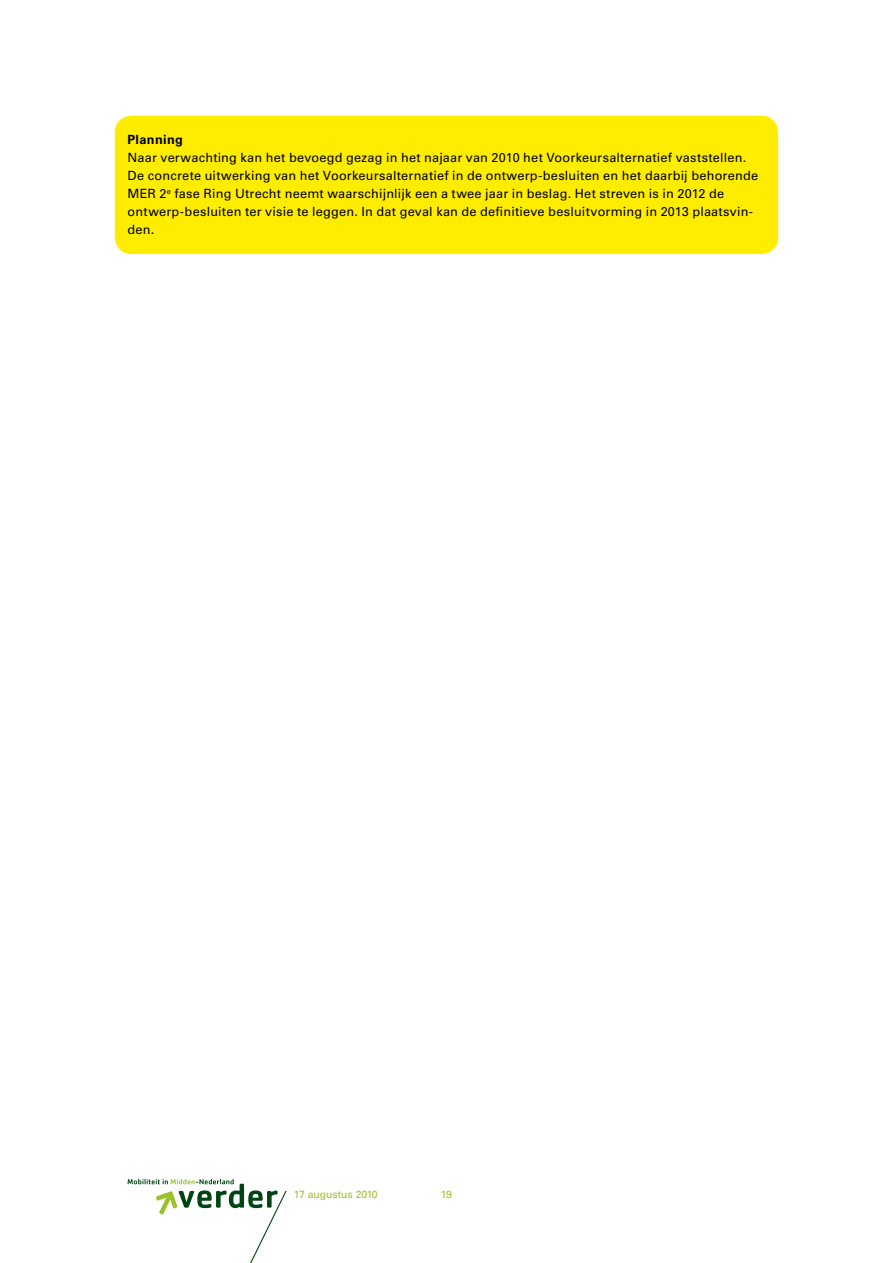
<style>
.page{position:relative;width:893px;height:1263px;background:#fff}
.page>*{position:absolute;margin:0;border:0;box-sizing:border-box;transform-origin:0 0}
.t1{font:12.75px/18px "Univers LT Std";letter-spacing:.015em;color:#000}
.t2{font:700 12.75px "Univers LT Std";letter-spacing:.025em;color:#000}
.t3{font:10.5px "Univers Com 55 Roman";letter-spacing:-.005em;color:#9cc22b}
</style>
<div class="page">
<svg style="left:128px;top:1179px;width:159px;height:84px"></svg>
<div style="left:115px;top:116px;width:663px;height:138px;background:#ffed00;border-radius:17px"></div>
<p class="t2" style="left:128px;top:132px;width:57px">Planning</p>
<p class="t1" style="left:128px;top:149px;width:632px">Naar verwachting kan het bevoegd gezag in het najaar van 2010 het Voorkeursalternatief vaststellen.<br>De concrete uitwerking van het Voorkeursalternatief in de ontwerp-besluiten en het daarbij behorende MER 2<sup>e</sup> fase Ring Utrecht neemt waarschijnlijk een a twee jaar in beslag. Het streven is in 2012 de ontwerp-besluiten ter visie te leggen. In dat geval kan de definitieve besluitvorming in 2013 plaatsvin&shy;den.</p>
<p class="t3" style="left:294px;top:1188px;width:85px">17 augustus 2010</p>
<p class="t3" style="left:441px;top:1188px;width:13px">19</p>
</div>
